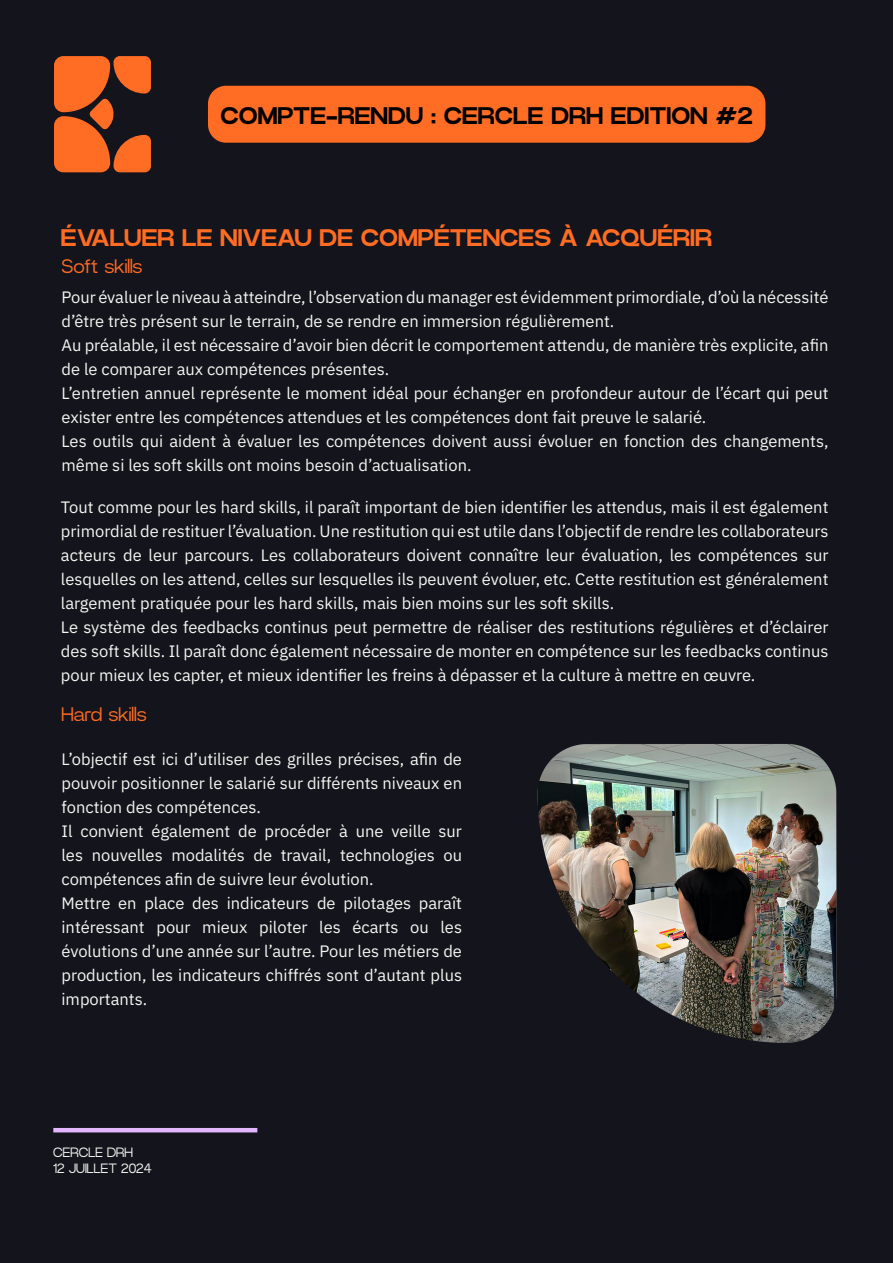
<style>
.page{position:relative;width:893px;height:1263px;background:#14141c}
.page>*{position:absolute;margin:0;border:0;box-sizing:border-box;transform-origin:0 0}
.t1{font:700 24px "Power Grotesk";color:#ff6c23}
.t2{font:700 24px "Power Grotesk";color:#000}
.t3{font:300 19.5px "Power Grotesk";color:#ff6c23}
.t4{font:16.5px/24px "Anuphan";color:#f4f7f2}
.t5{font:300 13.5px/16.2px "Power Grotesk";color:#f3f7f2}
</style>
<div class="page">
<hr style="left:53px;top:1128px;width:204px;height:4px;background:#e4b6ff">
<svg style="left:89px;top:103px;width:25px;height:22px"></svg>
<div style="left:54px;top:56px;width:56px;height:56px;background:#ff6c23;border-radius:9px"></div>
<div style="left:114px;top:56px;width:37px;height:38px;background:#ff6c23;border-radius:6px"></div>
<div style="left:114px;top:135px;width:37px;height:37px;background:#ff6c23;border-radius:6px"></div>
<div style="left:54px;top:116px;width:56px;height:56px;background:#ff6c23;border-radius:9px"></div>
<div style="left:208px;top:86px;width:557px;height:57px;background:#ff6c23;border-radius:18px"></div>
<img style="left:537px;top:744px;width:300px;height:299px">
<h1 class="t2" style="left:220px;top:101px;width:534px">COMPTE-RENDU : CERCLE DRH EDITION #2</h1>
<h1 class="t1" style="left:61px;top:224px;width:653px">ÉVALUER LE NIVEAU DE COMPÉTENCES À ACQUÉRIR</h1>
<p class="t3" style="left:62px;top:255px;width:83px">Soft skills</p>
<p class="t4" style="left:62px;top:284px;width:768px">Pour évaluer le niveau à atteindre, l’observation du manager est évidemment primordiale, d’où la nécessité d’être très présent sur le terrain, de se rendre en immersion régulièrement.<br>Au préalable, il est nécessaire d’avoir bien décrit le comportement attendu, de manière très explicite, afin de le comparer aux compétences présentes.<br>L’entretien annuel représente le moment idéal pour échanger en profondeur autour de l’écart qui peut exister entre les compétences attendues et les compétences dont fait preuve le salarié.<br>Les outils qui aident à évaluer les compétences doivent aussi évoluer en fonction des changements, même si les soft skills ont moins besoin d’actualisation.</p>
<p class="t4" style="left:61px;top:494px;width:769px">Tout comme pour les hard skills, il paraît important de bien identifier les attendus, mais il est également primordial de restituer l’évaluation. Une restitution qui est utile dans l’objectif de rendre les collaborateurs acteurs de leur parcours. Les collaborateurs doivent connaître leur évaluation, les compétences sur lesquelles on les attend, celles sur lesquelles ils peuvent évoluer, etc. Cette restitution est généralement largement pratiquée pour les hard skills, mais bien moins sur les soft skills.<br>Le système des feedbacks continus peut permettre de réaliser des restitutions régulières et d’éclairer des soft skills. Il paraît donc également nécessaire de monter en compétence sur les feedbacks continus pour mieux les capter, et mieux identifier les freins à dépasser et la culture à mettre en œuvre.</p>
<p class="t3" style="left:62px;top:703px;width:87px">Hard skills</p>
<p class="t4" style="left:62px;top:746px;width:402px">L’objectif est ici d’utiliser des grilles précises, afin de pouvoir positionner le salarié sur différents niveaux en fonction des compétences.<br>Il convient également de procéder à une veille sur les nouvelles modalités de travail, technologies ou compétences afin de suivre leur évolution.<br>Mettre en place des indicateurs de pilotages paraît intéressant pour mieux piloter les écarts ou les évolutions d’une année sur l’autre. Pour les métiers de production, les indicateurs chiffrés sont d’autant plus importants.</p>
<p class="t5" style="left:53px;top:1144px;width:100px">CERCLE DRH<br>12 JUILLET 2024</p>
</div>
